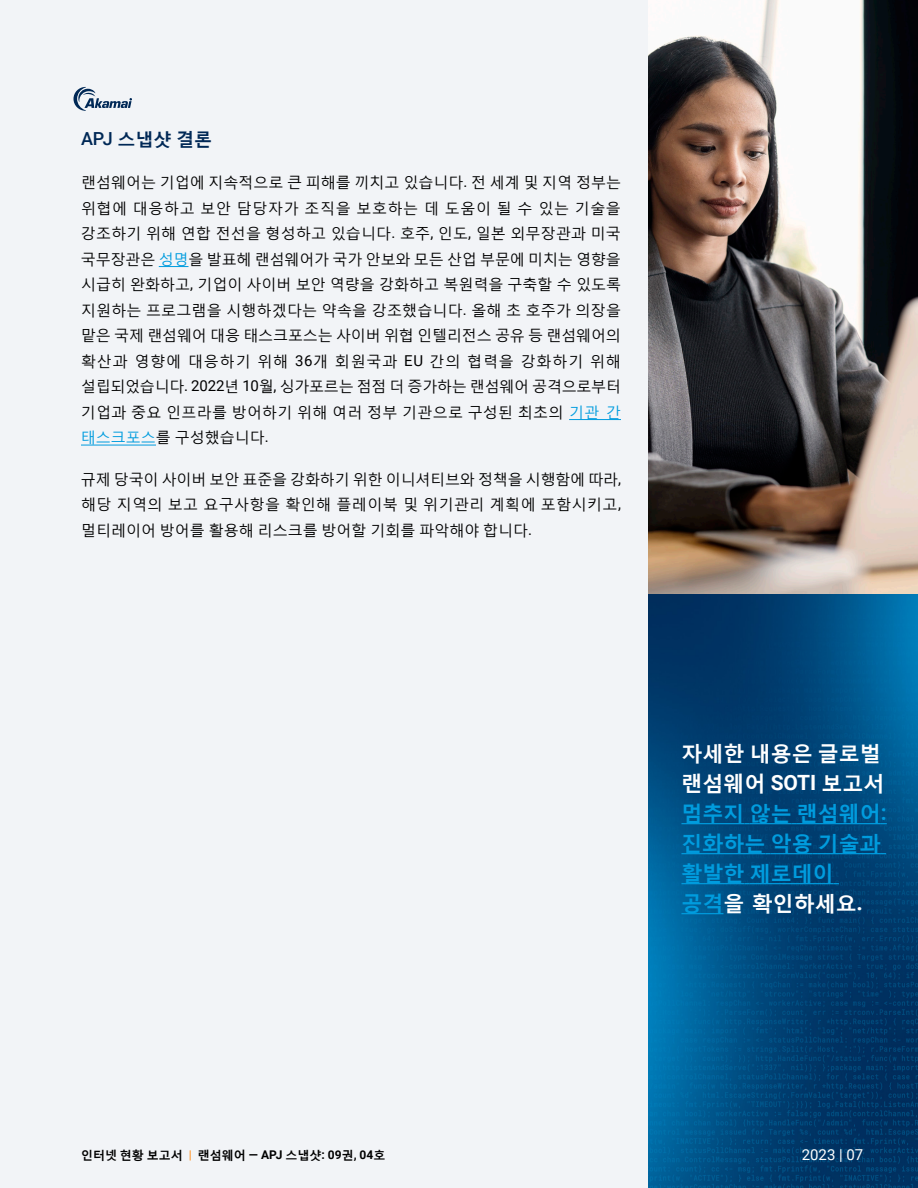
<style>
.page{position:relative;width:918px;height:1188px;background:#fff}
.page>*{position:absolute;margin:0;border:0;box-sizing:border-box;transform-origin:0 0}
.t1{font:700 21px/30px "Malgun Gothic";color:#009cde}
.Body{font:700 18px "Malgun Gothic";color:#002856}
.Body-2{font:15px/25.5px "Malgun Gothic";letter-spacing:.01em;color:#000;text-align:justify}
.t2{font:15px "Roboto";color:#fff}
.t3{font:700 12px "Malgun Gothic";color:#000}
.s1{font-family:"Roboto";font-weight:500}
.s2{font-family:"Roboto"}
.s3{color:#009cde}
.s4{color:#fff}
.s5{font-family:"Roboto";color:#fff}
.s6{font-family:"Roboto";color:#f93}
</style>
<div class="page">
<div style="left:0;top:0;width:648px;height:1188px;background:#f2f4f7"></div>
<svg style="left:74px;top:87px;width:58px;height:24px"></svg>
<img style="left:648px;top:0;width:270px;height:1188px">
<hr style="left:159px;top:266px;width:30px;height:1px;background:#009cde">
<hr style="left:569px;top:419px;width:52px;height:1px;background:#009cde">
<hr style="left:81px;top:445px;width:75px;height:1px;background:#009cde">
<hr style="left:681px;top:823px;width:63px;height:1px;background:#009cde">
<hr style="left:750px;top:823px;width:42px;height:1px;background:#009cde">
<hr style="left:797px;top:823px;width:84px;height:1px;background:#009cde">
<hr style="left:681px;top:853px;width:84px;height:1px;background:#009cde">
<hr style="left:771px;top:853px;width:42px;height:1px;background:#009cde">
<hr style="left:818px;top:853px;width:63px;height:1px;background:#009cde">
<hr style="left:681px;top:883px;width:63px;height:1px;background:#009cde">
<hr style="left:750px;top:883px;width:84px;height:1px;background:#009cde">
<hr style="left:681px;top:913px;width:42px;height:1px;background:#009cde">
<p class="Body" style="left:81px;top:128px;width:133px"><span class="s1">APJ</span> 스냅샷 결론</p>
<p class="Body-2" style="left:81px;top:169px;width:542px">랜섬웨어는 기업에 지속적으로 큰 피해를 끼치고 있습니다<span class="s2">.</span> 전 세계 및 지역 정부는 위협에 대응하고 보안 담당자가 조직을 보호하는 데 도움이 될 수 있는 기술을 강조하기 위해 연합 전선을 형성하고 있습니다<span class="s2">.</span> 호주<span class="s2">,</span> 인도<span class="s2">,</span> 일본 외무장관과 미국 국무장관은 <span class="s3">성명</span>을 발표헤 랜섬웨어가 국가 안보와 모든 산업 부문에 미치는 영향을 시급히 완화하고<span class="s2">,</span> 기업이 사이버 보안 역량을 강화하고 복원력을 구축할 수 있도록 지원하는 프로그램을 시행하겠다는 약속을 강조했습니다<span class="s2">.</span> 올해 초 호주가 의장을 맡은 국제 랜섬웨어 대응 태스크포스는 사이버 위협 인텔리전스 공유 등 랜섬웨어의 확산과 영향에 대응하기 위해 <span class="s2">36</span>개 회원국과 <span class="s2">EU</span> 간의 협력을 강화하기 위해 설립되었습니다<span class="s2">. 2022</span>년 <span class="s2">10</span>월<span class="s2">,</span> 싱가포르는 점점 더 증가하는 랜섬웨어 공격으로부터 기업과 중요 인프라를 방어하기 위해 여러 정부 기관으로 구성된 최초의 <span class="s3">기관 간 태스크포스</span>를 구성했습니다<span class="s2">.</span></p>
<p class="Body-2" style="left:81px;top:466px;width:541px">규제 당국이 사이버 보안 표준을 강화하기 위한 이니셔티브와 정책을 시행함에 따라<span class="s2">, </span>해당 지역의 보고 요구사항을 확인해 플레이북 및 위기관리 계획에 포함시키고<span class="s2">, </span>멀티레이어 방어를 활용해 리스크를 방어할 기회를 파악해야 합니다<span class="s2">.</span></p>
<p class="t1" style="left:681px;top:737px;width:207px"><span class="s4">자세한 내용은 글로벌 랜섬웨어</span> <span class="s5">SOTI</span> <span class="s4">보고서 </span>멈추지 않는 랜섬웨어<span class="s2">: </span>진화하는 악용 기술과 활발한 제로데이 공격<span class="s4">을 확인하세요.</span></p>
<p class="t3" style="left:81px;top:1147px;width:306px">인터넷 현황 보고서 <span class="s6">|</span> 랜섬웨어 <span class="s2">— APJ</span> 스냅샷<span class="s2">: 09</span>권<span class="s2">, 04</span>호</p>
<p class="t2" style="left:802px;top:1144px;width:63px">2023 | 07</p>
</div>
